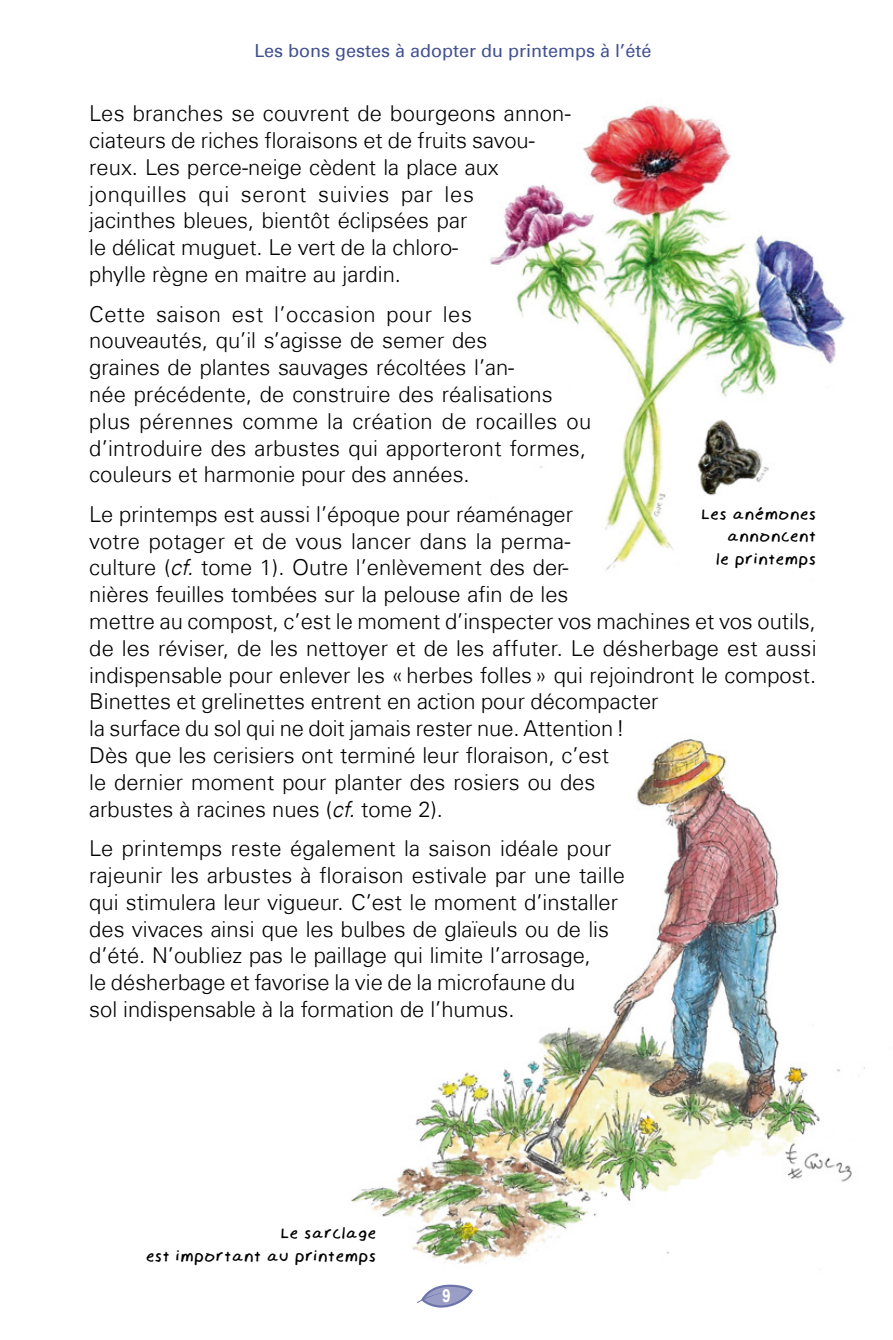
<style>
.page{position:relative;width:893px;height:1340px;background:#fff}
.page>*{position:absolute;margin:0;border:0;box-sizing:border-box;transform-origin:0 0}
.t1{font:300 22.05px/26.8px "Univers Com 45";color:#000}
.t2{font:22.05px/22.5px "Llawysgrifen";color:#000;text-align:right}
.t3{font:18px "Univers Com 55 Roman";color:#41508f}
.t4{font:700 18px "Univers Com 65";color:#fff;scale:.8 1}
.s1{font-style:italic}
</style>
<div class="page">
<img style="left:351px;top:739px;width:514px;height:525px">
<img style="left:490px;top:105px;width:356px;height:466px">
<svg style="left:417px;top:1284px;width:56px;height:24px"></svg>
<p class="t3" style="left:254px;top:40px;width:398px">Les bons gestes à adopter du printemps à l’été</p>
<p class="t1" style="left:89px;top:100px;width:483px">Les branches se couvrent de bourgeons annon&shy;ciateurs de riches floraisons et de fruits savou&shy;reux. Les perce-neige cèdent la place aux jonquilles qui seront suivies par les<br>jacinthes bleues, bientôt éclipsées par<br>le délicat muguet. Le vert de la chloro-<br>phylle règne en maitre au jardin.</p>
<p class="t1" style="left:89px;top:300px;width:503px">Cette saison est l’occasion pour les nouveautés, qu’il s’agisse de semer des<br>graines de plantes sauvages récoltées l’an-<br>née précédente, de construire des réalisations plus pérennes comme la création de rocailles ou d’introduire des arbustes qui apporteront formes, couleurs et harmonie pour des années.</p>
<p class="t1" style="left:89px;top:500px;width:729px">Le printemps est aussi l’époque pour réaménager<br>votre potager et de vous lancer dans la perma-<br>culture (<span class="s1">cf.</span> tome 1). Outre l’enlèvement des der-<br>nières feuilles tombées sur la pelouse afin de les<br>mettre au compost, c’est le moment d’inspecter vos machines et vos outils, de les réviser, de les nettoyer et de les affuter. Le désherbage est aussi indispensable pour enlever les «herbes folles» qui rejoindront le compost.<br>Binettes et grelinettes entrent en action pour décompacter<br>la surface du sol qui ne doit jamais rester nue. Attention !<br>Dès que les cerisiers ont terminé leur floraison, c’est<br>le dernier moment pour planter des rosiers ou des<br>arbustes à racines nues (<span class="s1">cf.</span> tome 2).</p>
<p class="t1" style="left:89px;top:835px;width:537px">Le printemps reste également la saison idéale pour rajeunir les arbustes à floraison estivale par une taille qui stimulera leur vigueur. C’est le moment d’installer des vivaces ainsi que les bulbes de glaïeuls ou de lis d’été. N’oubliez pas le paillage qui limite l’arrosage,<br>le désherbage et favorise la vie de la microfaune du<br>sol indispensable à la formation de l’humus.</p>
<p class="t2" style="left:701px;top:503px;width:117px">Les anémones annoncent<br>le printemps</p>
<p class="t2" style="left:146px;top:1222px;width:232px">Le sarclage<br>est important au printemps</p>
<p class="t4" style="left:442px;top:1284px;width:12px">9</p>
</div>
